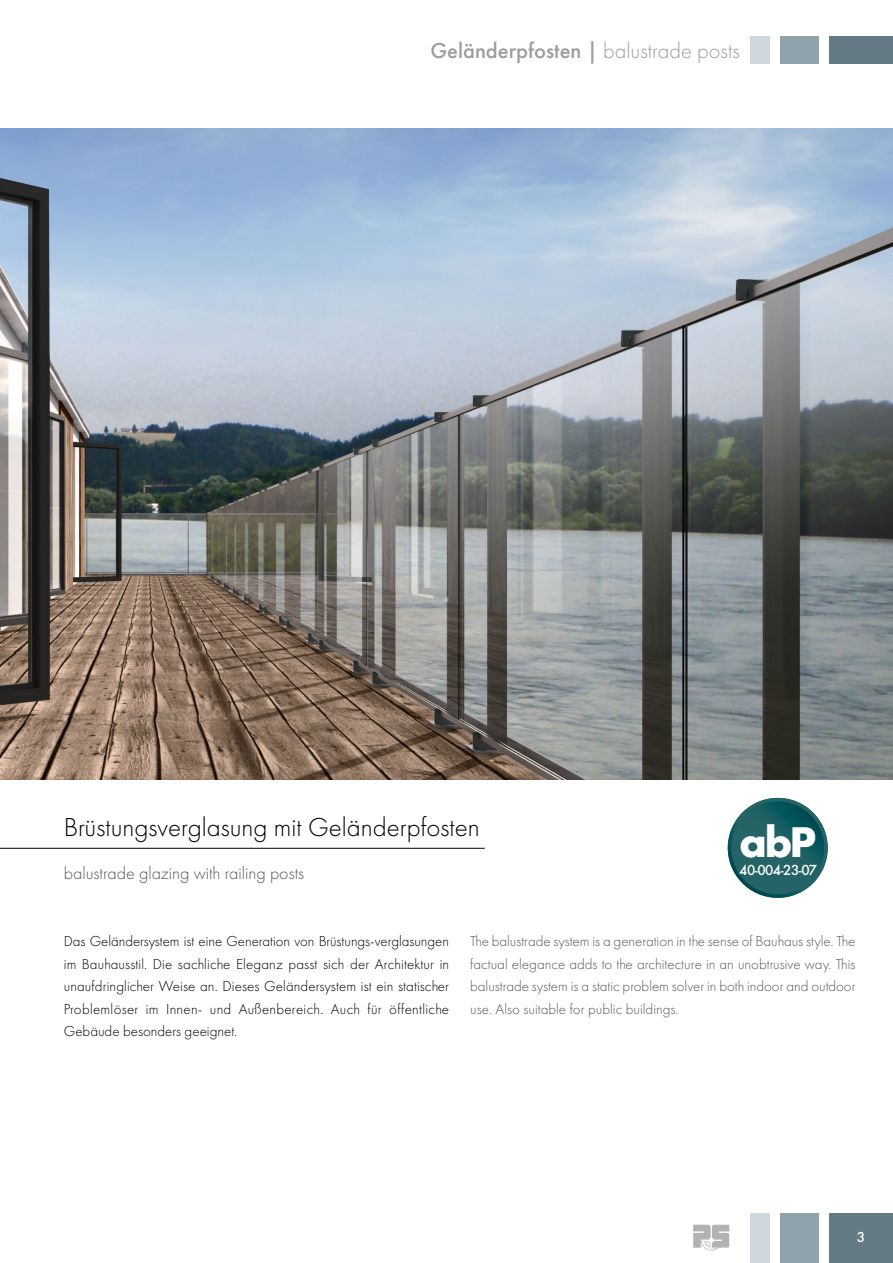
<style>
.page{position:relative;width:893px;height:1263px;background:#fff}
.page>*{position:absolute;margin:0;border:0;box-sizing:border-box;transform-origin:0 0}
.t1{font:700 39.45px "Futura";color:#fff}
.t2{font:300 27px "Futura PT";color:#000}
.t3{font:500 22.5px "Futura PT";color:#9d9d9c}
.t4{font:300 18px "Futura PT";color:#575756}
.t5{font:300 15px/22.5px "Futura PT";color:#000;text-align:justify}
.t6{font:300 15px/22.5px "Futura PT";color:#575756;text-align:justify}
.t7{font:500 15px "Futura PT";color:#fff}
.t8{font:500 13.35px "Futura";letter-spacing:-.03em;color:#fff}
.s1{font-weight:300}
</style>
<div class="page">
<img style="left:0;top:129px;width:893px;height:651px">
<svg style="left:728px;top:798px;width:100px;height:100px"></svg>
<div style="left:829px;top:36px;width:64px;height:28px;background:#647a84"></div>
<div style="left:780px;top:36px;width:39px;height:28px;background:#90a2ac"></div>
<div style="left:750px;top:36px;width:20px;height:28px;background:#ced7dd"></div>
<svg style="left:693px;top:1225px;width:36px;height:25px"></svg>
<div style="left:829px;top:1213px;width:64px;height:50px;background:#647a84"></div>
<div style="left:780px;top:1213px;width:39px;height:50px;background:#90a2ac"></div>
<div style="left:750px;top:1213px;width:20px;height:50px;background:#ced7dd"></div>
<hr style="left:0;top:848px;width:485px;height:1px;background:#000">
<h3 class="t3" style="left:430px;top:37px;width:311px">Geländerpfosten | <span class="s1">balustrade posts</span></h3>
<h2 class="t2" style="left:64px;top:811px;width:417px">Brüstungsverglasung mit Geländerpfosten</h2>
<p class="t4" style="left:64px;top:863px;width:242px">balustrade glazing with railing posts</p>
<h1 class="t1" style="left:739px;top:814px;width:79px">abP</h1>
<p class="t8" style="left:739px;top:860px;width:79px">40-004-23-07</p>
<p class="t5" style="left:64px;top:930px;width:387px">Das Geländersystem ist eine Generation von Brüstungs-verglasungen im Bauhausstil. Die sachliche Eleganz passt sich der Architektur in unaufdringlicher Weise an. Dieses Geländersystem ist ein statischer Problemlöser im Innen- und Außenbereich. Auch für öffentliche Gebäude besonders geeignet.</p>
<p class="t6" style="left:470px;top:930px;width:387px">The balustrade system is a generation in the sense of Bauhaus style. The factual elegance adds to the architecture in an unobtrusive way. This balustrade system is a static problem solver in both indoor and outdoor use. Also suitable for public buildings.</p>
<p class="t7" style="left:857px;top:1228px;width:10px">3</p>
</div>
